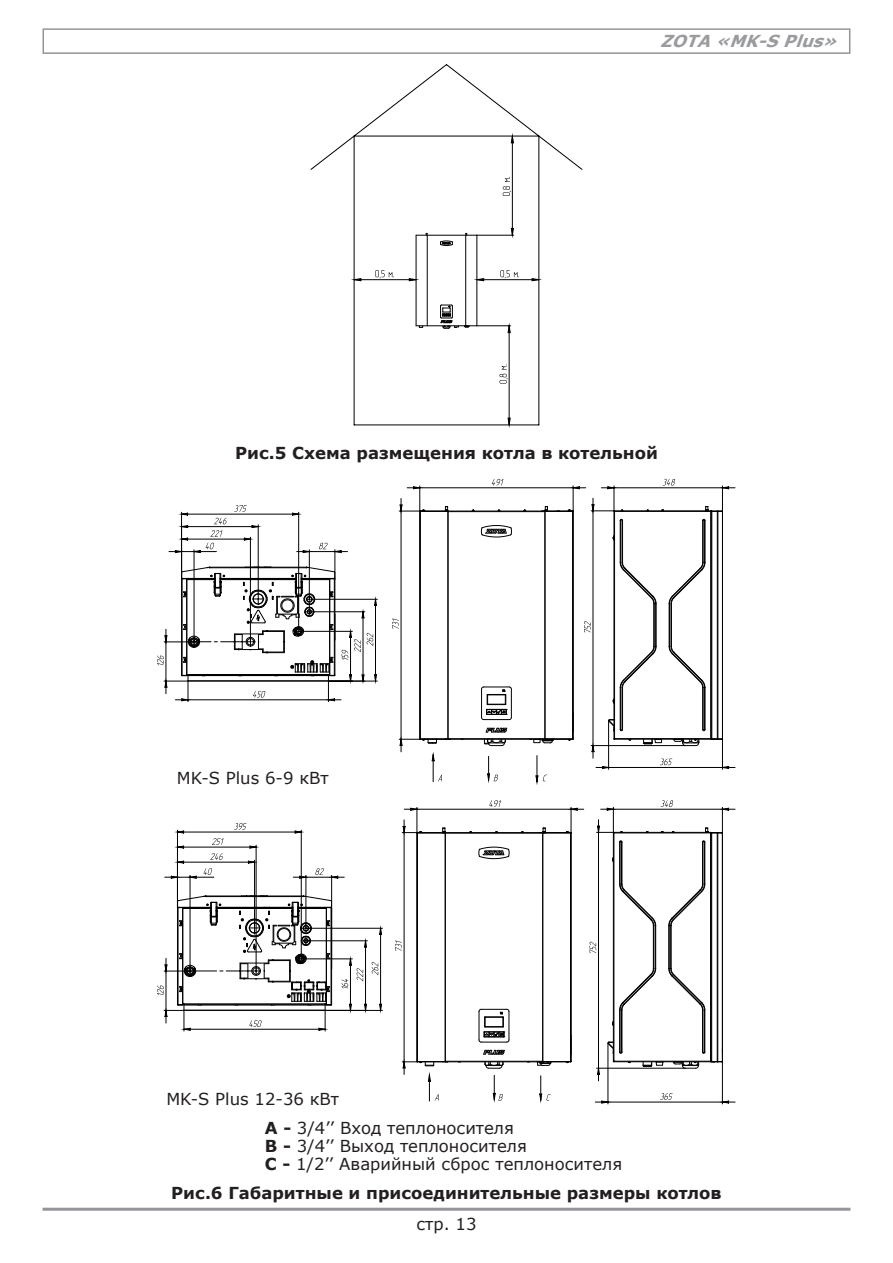
<style>
.page{position:relative;width:893px;height:1263px;background:#fff}
.page>*{position:absolute;margin:0;border:0;box-sizing:border-box;transform-origin:0 0}
.t1{font:16.5px/18px "Verdana";color:#231f20}
.t2{font:700 16.5px "Verdana";color:#231f20}
.t3{font:italic 700 16.5px "Verdana";color:#999b9e}
.s1{font-weight:700}
</style>
<div class="page">
<div style="left:43px;top:28px;width:807px;height:26px;border:2px solid #939598"></div>
<hr style="left:43px;top:1208px;width:807px;height:3px;background:#939598">
<svg style="left:310px;top:64px;width:273px;height:362px"></svg>
<svg style="left:354px;top:270px;width:62px;height:11px"></svg>
<svg style="left:477px;top:136px;width:62px;height:289px"></svg>
<hr style="left:416px;top:235px;width:1px;height:91px;background:#000">
<hr style="left:476px;top:235px;width:1px;height:91px;background:#000">
<hr style="left:416px;top:235px;width:61px;height:1px;background:#000">
<hr style="left:416px;top:325px;width:61px;height:1px;background:#000">
<svg style="left:440px;top:240px;width:13px;height:6px"></svg>
<hr style="left:465px;top:235px;width:1px;height:91px;background:#000">
<hr style="left:427px;top:235px;width:1px;height:91px;background:#000">
<svg style="left:440px;top:304px;width:30px;height:25px"></svg>
<hr style="left:298px;top:512px;width:1px;height:116px;background:#000">
<hr style="left:181px;top:512px;width:1px;height:67px;background:#000">
<hr style="left:258px;top:525px;width:1px;height:68px;background:#000">
<svg style="left:179px;top:505px;width:122px;height:19px"></svg>
<svg style="left:178px;top:526px;width:200px;height:177px"></svg>
<svg style="left:157px;top:543px;width:220px;height:159px"></svg>
<svg style="left:392px;top:479px;width:343px;height:303px"></svg>
<hr style="left:256px;top:845px;width:1px;height:126px;background:#000">
<hr style="left:190px;top:875px;width:1px;height:96px;background:#000">
<hr style="left:177px;top:860px;width:1px;height:48px;background:#000">
<hr style="left:254px;top:860px;width:1px;height:62px;background:#000">
<hr style="left:722px;top:1061px;width:1px;height:43px;background:#000">
<hr style="left:608px;top:1043px;width:1px;height:61px;background:#000">
<svg style="left:165px;top:823px;width:174px;height:56px"></svg>
<svg style="left:299px;top:876px;width:430px;height:227px"></svg>
<svg style="left:590px;top:800px;width:145px;height:281px"></svg>
<svg style="left:157px;top:895px;width:225px;height:136px"></svg>
<hr style="left:184px;top:1010px;width:141px;height:1px;background:#000">
<svg style="left:395px;top:800px;width:189px;height:302px"></svg>
<p class="t3" style="left:660px;top:32px;width:182px">ZOTA «MK-S Plus»</p>
<p class="t2" style="left:235px;top:441px;width:424px">Рис.5 Схема размещения котла в котельной</p>
<p class="t1" style="left:177px;top:769px;width:153px">MK-S Plus 6-9 кВт</p>
<p class="t1" style="left:166px;top:1090px;width:174px">MK-S Plus 12-36 кВт</p>
<p class="t1" style="left:265px;top:1119px;width:359px"><span class="s1">A -</span> 3/4’’ Вход теплоносителя<br><span class="s1">B -</span> 3/4’’ Выход теплоносителя<br><span class="s1">C -</span> 1/2’’ Аварийный сброс теплоносителя</p>
<p class="t2" style="left:171px;top:1181px;width:552px">Рис.6 Габаритные и присоединительные размеры котлов</p>
<p class="t1" style="left:416px;top:1214px;width:62px">стр. 13</p>
</div>
